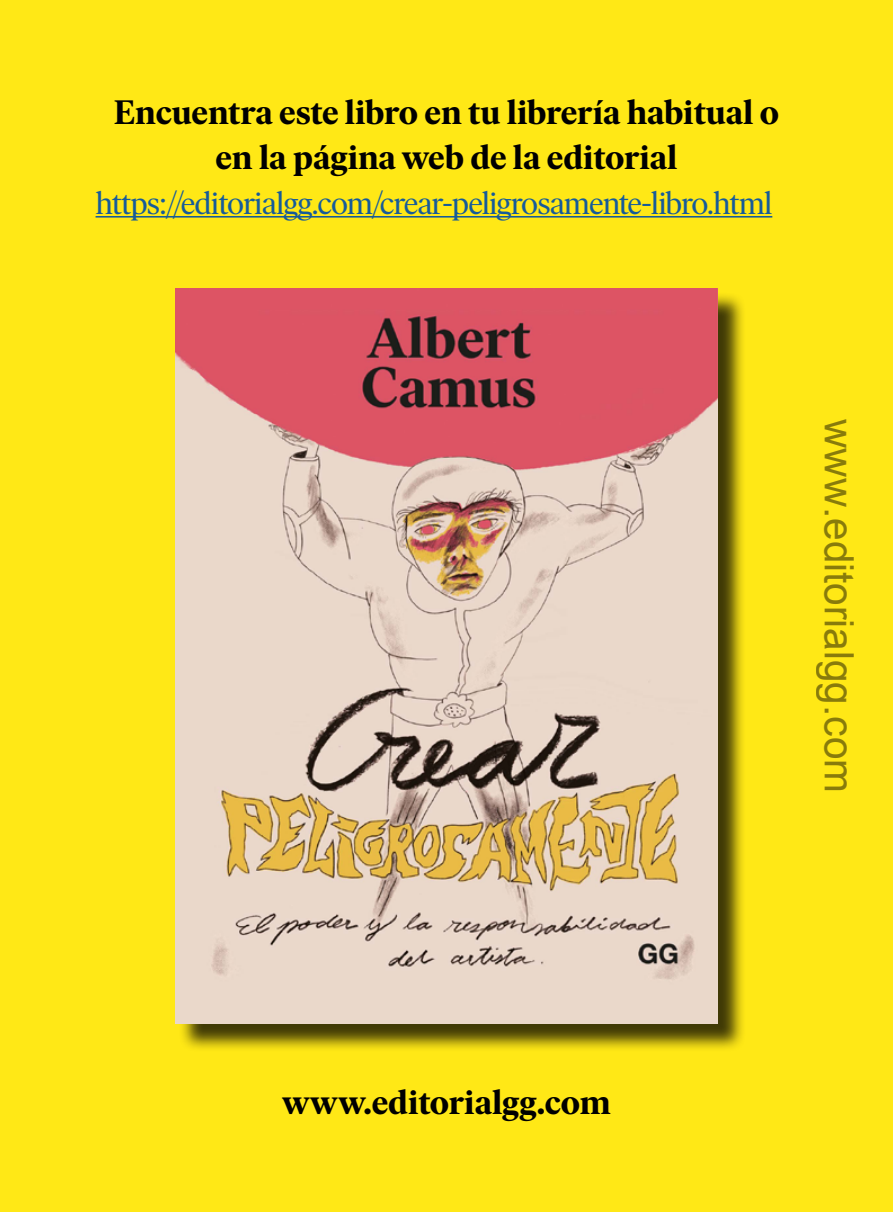
<style>
.page{position:relative;width:893px;height:1212px;background:#ffe816}
.page>*{position:absolute;margin:0;border:0;box-sizing:border-box;transform-origin:0 0}
.t1{font:40.5px "Arial";color:rgb(0 0 0/.47)}
.t2{font:700 33.75px/45px "Ivar Headline";color:#000;text-align:center}
.t3{font:31.5px "Ivar Headline";letter-spacing:-.025em;color:#165b9a}
</style>
<div class="page">
<hr style="left:96px;top:216px;width:676px;height:2px;background:#165b9a">
<div style="left:178px;top:291px;width:568px;height:761px;background:#000;opacity:.75"></div>
<img style="left:176px;top:288px;width:541px;height:736px">
<p class="t2" style="left:114px;top:90px;width:667px">Encuentra este libro en tu librería habitual o en la página web de la editorial</p>
<p class="t3" style="left:96px;top:185px;width:678px">https://editorialgg.com/crear-peligrosamente-libro.html</p>
<p class="t1" style="left:866px;top:419px;width:375px;rotate:90deg">www.editorialgg.com</p>
<p class="t2" style="left:282px;top:1080px;width:330px">www.editorialgg.com</p>
</div>
